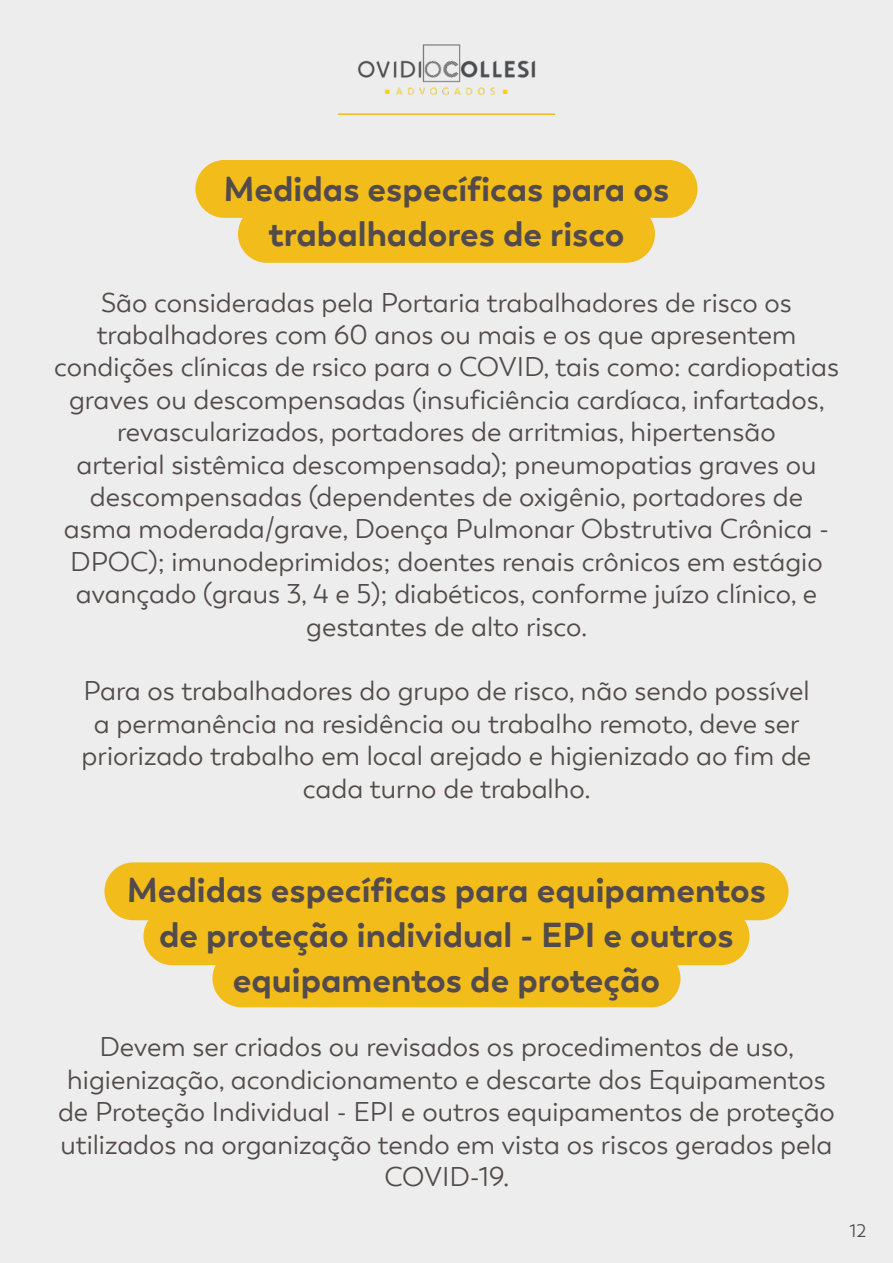
<style>
.page{position:relative;width:893px;height:1263px;background:#ededed}
.page>*{position:absolute;margin:0;border:0;box-sizing:border-box;transform-origin:0 0}
.t1{font:700 34.5px/45px "Boston";color:#534b4b;text-align:center}
.t2{font:27px/32.4px "Boston";color:#534b4b;text-align:center}
.t3{font:18px "Boston";color:#534b4b}
</style>
<div class="page">
<hr style="left:338px;top:113px;width:217px;height:2px;background:#f2bc1b">
<div style="left:195px;top:160px;width:503px;height:58px;background:#f2bc1b;border-radius:29px"></div>
<div style="left:238px;top:205px;width:417px;height:58px;background:#f2bc1b;border-radius:29px"></div>
<div style="left:104px;top:862px;width:684px;height:58px;background:#f2bc1b;border-radius:29px"></div>
<div style="left:143px;top:907px;width:606px;height:58px;background:#f2bc1b;border-radius:29px"></div>
<div style="left:212px;top:949px;width:468px;height:58px;background:#f2bc1b;border-radius:29px"></div>
<img style="left:358px;top:44px;width:177px;height:51px">
<p class="t1" style="left:224px;top:167px;width:447px">Medidas específicas para os trabalhadores de risco</p>
<p class="t2" style="left:54px;top:286px;width:786px">São consideradas pela Portaria trabalhadores de risco os trabalhadores com 60 anos ou mais e os que apresentem condições clínicas de rsico para o COVID, tais como: cardiopatias graves ou descompensadas (insuficiência cardíaca, infartados, revascularizados, portadores de arritmias, hipertensão<br>arterial sistêmica descompensada); pneumopatias graves ou descompensadas (dependentes de oxigênio, portadores de asma moderada/grave, Doença Pulmonar Obstrutiva Crônica - DPOC); imunodeprimidos; doentes renais crônicos em estágio avançado (graus 3, 4 e 5); diabéticos, conforme juízo clínico, e gestantes de alto risco.</p>
<p class="t2" style="left:82px;top:675px;width:731px">Para os trabalhadores do grupo de risco, não sendo possível a permanência na residência ou trabalho remoto, deve ser priorizado trabalho em local arejado e higienizado ao fim de cada turno de trabalho.</p>
<p class="t1" style="left:127px;top:868px;width:641px">Medidas específicas para equipamentos de proteção individual - EPI e outros equipamentos de proteção</p>
<p class="t2" style="left:58px;top:1031px;width:778px">Devem ser criados ou revisados os procedimentos de uso, higienização, acondicionamento e descarte dos Equipamentos de Proteção Individual - EPI e outros equipamentos de proteção utilizados na organização tendo em vista os riscos gerados pela COVID-19.</p>
<p class="t3" style="left:849px;top:1220px;width:18px">12</p>
</div>
